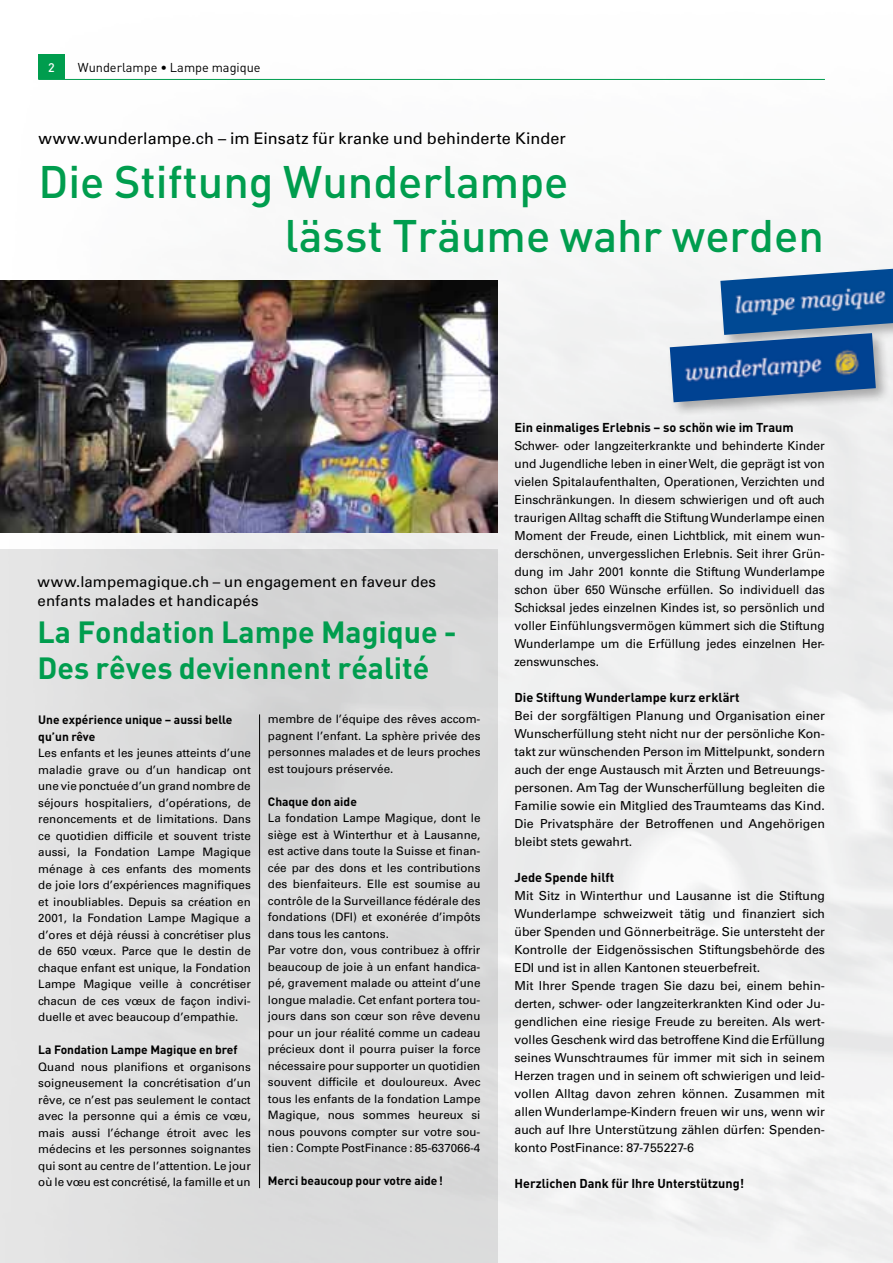
<style>
.page{position:relative;width:893px;height:1263px;background:#fff}
.page>*{position:absolute;margin:0;border:0;box-sizing:border-box;transform-origin:0 0}
.t1{font:500 45px/54px "DIN";color:#009d4e}
.t2{font:700 30.3px/36.3px "DIN";color:#009d4e}
.t3{font:16.05px "Univers";letter-spacing:.005em;color:#000}
.t4{font:15px/19.5px "Univers";letter-spacing:.01em;color:#000}
.t5{font:700 12.75px "DIN";color:#000}
.t6{font:12.75px "DIN";color:#000}
.t7{font:12.3px/18px "Univers";color:#000;text-align:justify}
.t8{font:500 12.3px "DIN";color:#fff}
.t9{font:700 12px/16.5px "DIN";color:#000}
.t10{font:11.7px/16.5px "Univers";color:#000;text-align:justify}
</style>
<div class="page">
<img style="left:0;top:78px;width:893px;height:1185px">
<div style="left:0;top:549px;width:497px;height:714px;background:#dbdcdc"></div>
<hr style="left:38px;top:79px;width:787px;height:1px;background:#009d4e">
<div style="left:38px;top:54px;width:27px;height:25px;background:#009d4e"></div>
<hr style="left:259px;top:714px;width:1px;height:474px;background:#000">
<img style="left:0;top:281px;width:497px;height:252px">
<div style="left:717px;top:263px;width:176px;height:87px;background:#f5f6f6"></div>
<img style="left:720px;top:269px;width:173px;height:66px">
<div style="left:667px;top:330px;width:223px;height:87px;background:#000;opacity:.3"></div>
<img style="left:670px;top:333px;width:206px;height:69px">
<p class="t8" style="left:48px;top:60px;width:8px">2</p>
<p class="t6" style="left:78px;top:59px;width:184px">Wunderlampe • Lampe magique</p>
<h3 class="t3" style="left:38px;top:129px;width:529px">www.wunderlampe.ch – im Einsatz für kranke und behinderte Kinder</h3>
<h1 class="t1" style="left:285px;top:153px;width:541px;text-indent:-246px">Die Stiftung Wunderlampe<br>lässt Träume wahr werden</h1>
<p class="t4" style="left:38px;top:572px;width:400px">www.lampemagique.ch – un engagement en faveur des enfants malades et handicapés</p>
<h2 class="t2" style="left:38px;top:612px;width:421px">La Fondation Lampe Magique -<br>Des rêves deviennent réalité</h2>
<p class="t9" style="left:38px;top:711px;width:196px">Une expérience unique – aussi belle qu’un rêve</p>
<p class="t10" style="left:38px;top:745px;width:214px">Les enfants et les jeunes atteints d’une maladie grave ou d’un handicap ont une vie ponctuée d’un grand nombre de séjours hospitaliers, d’opérations, de renoncements et de limitations. Dans ce quotidien difficile et souvent triste aussi, la Fondation Lampe Magique ménage à ces enfants des moments de joie lors d’expériences magnifiques et inoubliables. Depuis sa création en 2001, la Fondation Lampe Magique a d’ores et déjà réussi à concrétiser plus de 650 vœux. Parce que le destin de chaque enfant est unique, la Fondation Lampe Magique veille à concrétiser chacun de ces vœux de façon indivi&shy;duelle et avec beaucoup d’empathie.</p>
<p class="t9" style="left:38px;top:1041px;width:201px">La Fondation Lampe Magique en bref</p>
<p class="t10" style="left:38px;top:1058px;width:214px">Quand nous planifions et organisons soigneusement la concrétisation d’un rêve, ce n’est pas seulement le contact avec la personne qui a émis ce vœu, mais aussi l’échange étroit avec les médecins et les personnes soignantes qui sont au centre de l’attention. Le jour où le vœu est concrétisé, la famille et un</p>
<p class="t10" style="left:268px;top:711px;width:214px">membre de l’équipe des rêves accom&shy;pagnent l’enfant. La sphère privée des personnes malades et de leurs proches est toujours préservée.</p>
<p class="t9" style="left:268px;top:792px;width:91px">Chaque don aide</p>
<p class="t10" style="left:268px;top:810px;width:214px;text-align:left">La fondation Lampe Magique, dont le siège est à Winterthur et à Lausanne, est active dans toute la Suisse et finan&shy;cée par des dons et les contributions des bienfaiteurs. Elle est soumise au contrôle de la Surveillance fédérale des fondations (DFI) et exonérée d’impôts dans tous les cantons.<br>Par votre don, vous contribuez à offrir beaucoup de joie à un enfant handica&shy;pé, gravement malade ou atteint d’une longue maladie. Cet enfant portera tou&shy;jours dans son cœur son rêve devenu pour un jour réalité comme un cadeau précieux dont il pourra puiser la force nécessaire pour supporter un quotidien souvent difficile et douloureux. Avec tous les enfants de la fondation Lampe Magique, nous sommes heureux si nous pouvons compter sur votre sou&shy;tien : Compte PostFinance : 85-637066-4</p>
<p class="t9" style="left:268px;top:1172px;width:177px">Merci beaucoup pour votre aide!</p>
<p class="t5" style="left:514px;top:419px;width:281px">Ein einmaliges Erlebnis – so schön wie im Traum</p>
<p class="t7" style="left:514px;top:437px;width:312px">Schwer- oder langzeiterkrankte und behinderte Kinder und Jugendliche leben in einer Welt, die geprägt ist von vielen Spitalaufenthalten, Operationen, Verzichten und Einschränkungen. In diesem schwierigen und oft auch traurigen Alltag schafft die Stiftung Wunderlampe einen Moment der Freude, einen Lichtblick, mit einem wun&shy;derschönen, unvergesslichen Erlebnis. Seit ihrer Grün&shy;dung im Jahr 2001 konnte die Stiftung Wunderlampe schon über 650 Wünsche erfüllen. So individuell das Schicksal jedes einzelnen Kindes ist, so persönlich und voller Einfühlungsvermögen kümmert sich die Stiftung Wunderlampe um die Erfüllung jedes einzelnen Her&shy;zenswunsches.</p>
<p class="t5" style="left:514px;top:689px;width:227px">Die Stiftung Wunderlampe kurz erklärt</p>
<p class="t7" style="left:514px;top:707px;width:312px">Bei der sorgfältigen Planung und Organisation einer Wunscherfüllung steht nicht nur der persönliche Kon&shy;takt zur wünschenden Person im Mittelpunkt, sondern auch der enge Austausch mit Ärzten und Betreuungs&shy;personen. Am Tag der Wunscherfüllung begleiten die Familie sowie ein Mitglied des Traumteams das Kind.<br>Die Privatsphäre der Betroffenen und Angehörigen bleibt stets gewahrt.</p>
<p class="t5" style="left:514px;top:869px;width:101px">Jede Spende hilft</p>
<p class="t7" style="left:514px;top:887px;width:312px;text-align:left">Mit Sitz in Winterthur und Lausanne ist die Stiftung Wunderlampe schweizweit tätig und finanziert sich über Spenden und Gönnerbeiträge. Sie untersteht der Kontrolle der Eidgenössischen Stiftungsbehörde des EDI und ist in allen Kantonen steuerbefreit.<br>Mit Ihrer Spende tragen Sie dazu bei, einem behin&shy;derten, schwer- oder langzeiterkrankten Kind oder Ju&shy;gendlichen eine riesige Freude zu bereiten. Als wert&shy;volles Geschenk wird das betroffene Kind die Erfüllung seines Wunschtraumes für immer mit sich in seinem Herzen tragen und in seinem oft schwierigen und leid&shy;vollen Alltag davon zehren können. Zusammen mit allen Wunderlampe-Kindern freuen wir uns, wenn wir auch auf Ihre Unterstützung zählen dürfen: Spenden&shy;konto PostFinance: 87-755227-6</p>
<p class="t5" style="left:514px;top:1175px;width:231px">Herzlichen Dank für Ihre Unterstützung!</p>
</div>
